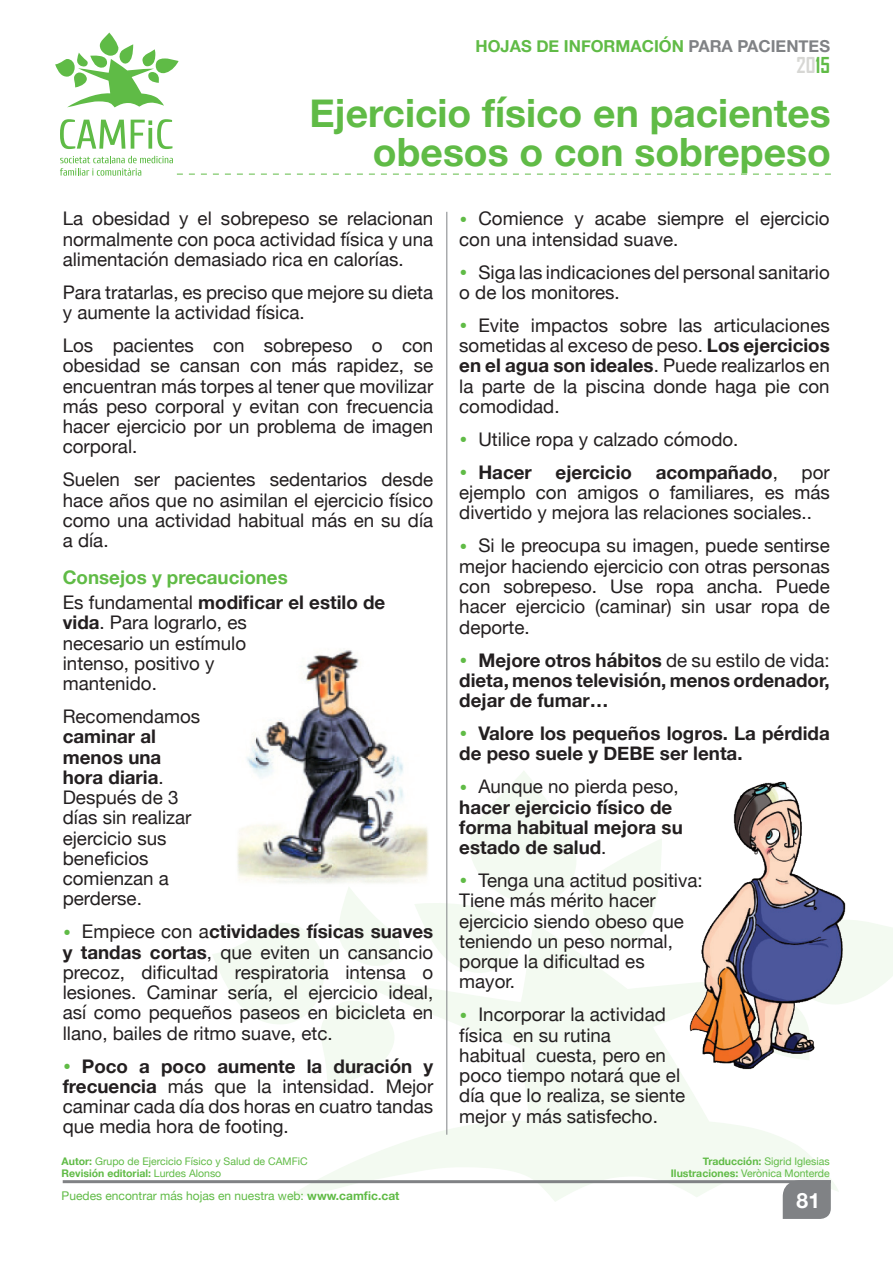
<style>
.page{position:relative;width:893px;height:1263px;background:#fff}
.page>*{position:absolute;margin:0;border:0;box-sizing:border-box;transform-origin:0 0}
.Título_2_líneas{font:700 39px/39px "Helvetica Neue";color:#60bb46;text-align:right}
.t1{font:700 21px "Agency FB";color:#d7d7d4}
.t2{font:700 21px "Helvetica Neue";color:#fff}
.Galerada{font:18.75px/20.2px "Helvetica Neue";color:#231f20;text-align:justify}
.t3{font:700 18.75px/20.2px "Helvetica Neue";color:#231f20}
.Titulillo{font:700 18.75px "Helvetica Neue";color:#60bb46}
.t4{font:700 16.5px "Helvetica Neue";color:#60bb46}
.t5{font:12px "Helvetica Neue";color:#60bb46}
.t6{font:10.5px "Helvetica Neue";color:#60bb46}
.t7{font:700 10.5px "Helvetica Neue";color:#60bb46}
.s1{color:#808285}
.s2{color:#60bb46}
.s3{font-weight:700}
.s4{font-size:24px;color:#60bb46}
.s5{font-weight:400}
.s6{font-weight:400;font-size:24px;color:#60bb46}
</style>
<div class="page">
<svg style="left:281px;top:979px;width:557px;height:223px;fill:#f3faf1"></svg>
<svg style="left:212px;top:901px;width:189px;height:186px"></svg>
<svg style="left:415px;top:770px;width:247px;height:209px"></svg>
<svg style="left:861px;top:921px;width:32px;height:77px"></svg>
<hr style="left:63px;top:1180px;width:768px;height:3px;background:#808285">
<div style="left:783px;top:1180px;width:48px;height:39px;background:#808285"></div>
<svg style="left:55px;top:33px;width:124px;height:74px"></svg>
<svg style="left:60px;top:156px;width:771px;height:20px"></svg>
<svg style="left:60px;top:119px;width:65px;height:30px"></svg>
<svg style="left:131px;top:119px;width:41px;height:30px"></svg>
<hr style="left:446px;top:212px;width:1px;height:923px;background:#808285">
<img style="left:237px;top:650px;width:203px;height:251px">
<img style="left:673px;top:781px;width:188px;height:294px">
<p class="t4" style="left:476px;top:33px;width:356px">HOJAS DE INFORMACIÓN <span class="s1">PARA PACIENTES</span></p>
<p class="t1" style="left:796px;top:52px;width:35px">20<span class="s2">15</span></p>
<p class="Título_2_líneas" style="left:310px;top:94px;width:523px">Ejercicio físico en pacientes obesos o con sobrepeso</p>
<p class="Galerada" style="left:63px;top:210px;width:372px">La obesidad y el sobrepeso se relacionan normalmente con poca actividad física y una alimentación demasiado rica en calorías.</p>
<p class="Galerada" style="left:63px;top:283px;width:372px">Para tratarlas, es preciso que mejore su dieta y aumente la actividad física.</p>
<p class="Galerada" style="left:63px;top:336px;width:372px">Los pacientes con sobrepeso o con obesidad se cansan con más rapidez, se encuentran más torpes al tener que movilizar más peso corporal y evitan con frecuencia hacer ejercicio por un problema de imagen corporal.</p>
<p class="Galerada" style="left:63px;top:471px;width:372px">Suelen ser pacientes sedentarios desde hace años que no asimilan el ejercicio físico como una actividad habitual más en su día a día.</p>
<p class="Titulillo" style="left:63px;top:563px;width:227px">Consejos y precauciones</p>
<p class="Galerada" style="left:63px;top:593px;width:324px;text-align:left">Es fundamental <span class="s3">modificar el estilo de vida</span>. Para lograrlo, es<br>necesario un estímulo<br>intenso, positivo y<br>mantenido.</p>
<p class="Galerada" style="left:63px;top:707px;width:139px;text-align:left">Recomendamos <span class="s3">caminar al menos una hora diaria</span>.<br>Después de 3 días sin realizar ejercicio sus beneficios comienzan a perderse.</p>
<p class="Galerada" style="left:63px;top:922px;width:372px"><span class="s4">•</span> Empiece con a<span class="s3">ctividades físicas suaves y tandas cortas</span>, que eviten un cansancio precoz, dificultad respiratoria intensa o lesiones. Caminar sería, el ejercicio ideal, así como pequeños paseos en bicicleta en llano, bailes de ritmo suave, etc.</p>
<p class="Galerada" style="left:63px;top:1057px;width:372px"><span class="s4">•</span> <span class="s3">Poco a poco aumente la duración y frecuencia</span> más que la intensidad. Mejor caminar cada día dos horas en cuatro tandas que media hora de footing.</p>
<p class="t6" style="left:62px;top:1153px;width:247px"><span class="s3">Autor:</span> Grupo de Ejercicio Físico y Salud de CAMFiC</p>
<p class="t7" style="left:62px;top:1165px;width:161px">Revisión editorial: <span class="s5">Lurdes Alonso</span></p>
<p class="t5" style="left:62px;top:1187px;width:339px">Puedes encontrar más hojas en nuestra web: <span class="s3">www.camfic.cat</span></p>
<p class="Galerada" style="left:459px;top:210px;width:372px"><span class="s4">•</span> Comience y acabe siempre el ejercicio con una intensidad suave.</p>
<p class="Galerada" style="left:459px;top:263px;width:372px"><span class="s4">•</span> Siga las indicaciones del personal sanitario o de los monitores.</p>
<p class="Galerada" style="left:459px;top:316px;width:372px"><span class="s4">•</span> Evite impactos sobre las articulaciones sometidas al exceso de peso. <span class="s3">Los ejercicios en el agua son ideales</span>. Puede realizarlos en la parte de la piscina donde haga pie con comodidad.</p>
<p class="Galerada" style="left:459px;top:430px;width:281px"><span class="s4">•</span> Utilice ropa y calzado cómodo.</p>
<p class="t3" style="left:459px;top:463px;width:74px"><span class="s6">•</span> Hacer</p>
<p class="t3" style="left:556px;top:463px;width:78px">ejercicio</p>
<p class="t3" style="left:656px;top:463px;width:124px">acompañado<span class="s5">,</span></p>
<p class="Galerada" style="left:459px;top:463px;width:372px;text-indent:342px">por ejemplo con amigos o familiares, es más divertido y mejora las relaciones sociales..</p>
<p class="Galerada" style="left:459px;top:537px;width:372px"><span class="s4">•</span> Si le preocupa su imagen, puede sentirse mejor haciendo ejercicio con otras personas con sobrepeso. Use ropa ancha. Puede hacer ejercicio (caminar) sin usar ropa de deporte.</p>
<p class="t3" style="left:459px;top:650px;width:372px;text-align:justify"><span class="s6">•</span> Mejore otros hábitos <span class="s5">de su estilo de vida: </span>dieta, menos televisión, menos ordenador, dejar de fumar…</p>
<p class="t3" style="left:459px;top:724px;width:372px"><span class="s6">•</span> Valore los pequeños logros. La pérdida de peso suele y DEBE ser lenta.</p>
<p class="t3" style="left:459px;top:777px;width:225px"><span class="s6">•</span> <span class="s5">Aunque no pierda peso, </span>hacer ejercicio físico de forma habitual mejora su estado de salud<span class="s5">.</span></p>
<p class="Galerada" style="left:459px;top:871px;width:245px;text-align:left"><span class="s4">•</span> Tenga una actitud positiva:<br>Tiene más mérito hacer ejercicio siendo obeso que teniendo un peso normal, porque la dificultad es mayor.</p>
<p class="Galerada" style="left:459px;top:1005px;width:228px;text-align:left"><span class="s4">•</span> Incorporar la actividad física en su rutina<br>habitual cuesta, pero en poco tiempo notará que el día que lo realiza, se siente mejor y más satisfecho.</p>
<p class="t6" style="left:703px;top:1153px;width:128px"><span class="s3">Traducción:</span> Sigrid Iglesias</p>
<p class="t6" style="left:671px;top:1165px;width:160px"><span class="s3">Ilustraciones:</span> Verònica Monterde</p>
<p class="t2" style="left:797px;top:1183px;width:25px">81</p>
</div>
